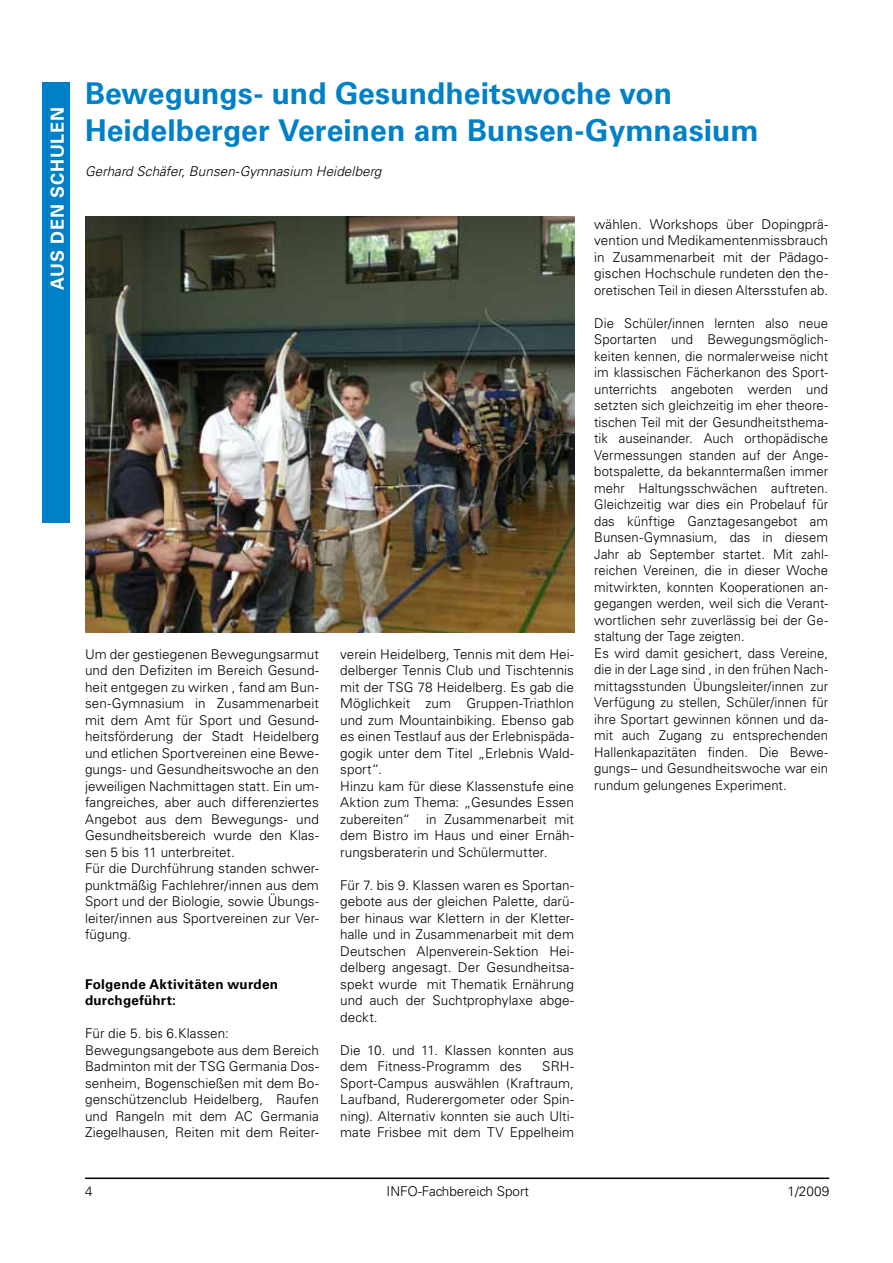
<style>
.page{position:relative;width:893px;height:1263px;background:#fff}
.page>*{position:absolute;margin:0;border:0;box-sizing:border-box;transform-origin:0 0}
.t1{font:700 30px/37.5px "Univers LT Std";letter-spacing:.005em;color:#0081c7}
.t2{font:700 18px "Univers LT Std";letter-spacing:.04em;color:#fff}
.t3{font:300 13.5px/16.5px "Univers LT Std";letter-spacing:.005em;color:#000}
.t4{font:italic 300 13.5px "Univers LT Std";letter-spacing:.005em;color:#000}
.t5{font:700 13.5px/16.5px "Univers LT Std";letter-spacing:.02em;color:#000}
</style>
<div class="page">
<hr style="left:85px;top:1177px;width:744px;height:2px;background:#000">
<div style="left:42px;top:82px;width:28px;height:440px;background:#0081c7"></div>
<img style="left:86px;top:217px;width:488px;height:415px">
<h2 class="t2" style="left:47px;top:290px;width:184px;rotate:-90deg">AUS DEN SCHULEN</h2>
<h1 class="t1" style="left:85px;top:75px;width:675px">Bewegungs- und Gesundheitswoche von<br>Heidelberger Vereinen am Bunsen-Gymnasium</h1>
<p class="t4" style="left:85px;top:163px;width:298px">Gerhard Schäfer, Bunsen-Gymnasium Heidelberg</p>
<p class="t3" style="left:85px;top:646px;width:235px">Um der gestiegenen Bewegungsarmut und den Defiziten im Bereich Gesund&shy;heit entgegen zu wirken , fand am Bun&shy;sen-Gymnasium in Zusammenarbeit mit dem Amt für Sport und Gesund&shy;heitsförderung der Stadt Heidelberg und etlichen Sportvereinen eine Bewe&shy;gungs- und Gesundheitswoche an den jeweiligen Nachmittagen statt. Ein um&shy;fangreiches, aber auch differenziertes Angebot aus dem Bewegungs- und Gesundheitsbereich wurde den Klas&shy;sen 5 bis 11 unterbreitet.<br>Für die Durchführung standen schwer&shy;punktmäßig Fachlehrer/innen aus dem Sport und der Biologie, sowie Übungs&shy;leiter/innen aus Sportvereinen zur Ver&shy;fügung.</p>
<p class="t5" style="left:85px;top:976px;width:195px">Folgende Aktivitäten wurden durchgeführt:</p>
<p class="t3" style="left:85px;top:1025px;width:235px">Für die 5. bis 6.Klassen:<br>Bewegungsangebote aus dem Bereich Badminton mit der TSG Germania Dos&shy;senheim, Bogenschießen mit dem Bo&shy;genschützenclub Heidelberg, Raufen und Rangeln mit dem AC Germania Ziegelhausen, Reiten mit dem Reiter-</p>
<p class="t3" style="left:340px;top:646px;width:235px">verein Heidelberg, Tennis mit dem Hei&shy;delberger Tennis Club und Tischtennis mit der TSG 78 Heidelberg. Es gab die Möglichkeit zum Gruppen-Triathlon und zum Mountainbiking. Ebenso gab es einen Testlauf aus der Erlebnispäda&shy;gogik unter dem Titel „Erlebnis Wald&shy;sport“.<br>Hinzu kam für diese Klassenstufe eine Aktion zum Thema: „Gesundes Essen zubereiten“ in Zusammenarbeit mit dem Bistro im Haus und einer Ernäh&shy;rungsberaterin und Schülermutter.</p>
<p class="t3" style="left:340px;top:877px;width:235px;text-align:justify">Für 7. bis 9. Klassen waren es Sportan&shy;gebote aus der gleichen Palette, darü&shy;ber hinaus war Klettern in der Kletter&shy;halle und in Zusammenarbeit mit dem Deutschen Alpenverein-Sektion Hei&shy;delberg angesagt. Der Gesundheitsa&shy;spekt wurde mit Thematik Ernährung und auch der Suchtprophylaxe abge&shy;deckt.</p>
<p class="t3" style="left:340px;top:1042px;width:235px">Die 10. und 11. Klassen konnten aus dem Fitness-Programm des</p>
<p class="t3" style="left:340px;top:1058px;width:235px;text-align:justify;text-indent:202px">SRH-Sport-Campus auswählen (Kraftraum, Laufband, Ruderergometer oder Spin&shy;ning). Alternativ konnten sie auch Ulti&shy;mate Frisbee mit dem TV Eppelheim</p>
<p class="t3" style="left:594px;top:216px;width:235px;text-align:justify">wählen. Workshops über Dopingprä&shy;vention und Medikamentenmissbrauch in Zusammenarbeit mit der Pädago&shy;gischen Hochschule rundeten den the&shy;oretischen Teil in diesen Altersstufen ab.</p>
<p class="t3" style="left:594px;top:315px;width:235px">Die Schüler/innen lernten also neue Sportarten und Bewegungsmöglich&shy;keiten kennen, die normalerweise nicht im klassischen Fächerkanon des Sport&shy;unterrichts angeboten werden und setzten sich gleichzeitig im eher theore&shy;tischen Teil mit der Gesundheitsthema&shy;tik auseinander. Auch orthopädische Vermessungen standen auf der Ange&shy;botspalette, da bekanntermaßen immer mehr Haltungsschwächen auftreten.<br>Gleichzeitig war dies ein Probelauf für das künftige Ganztagesangebot am Bunsen-Gymnasium, das in diesem Jahr ab September startet. Mit zahl&shy;reichen Vereinen, die in dieser Woche mitwirkten, konnten Kooperationen an&shy;gegangen werden, weil sich die Verant&shy;wortlichen sehr zuverlässig bei der Ge&shy;staltung der Tage zeigten.<br>Es wird damit gesichert, dass Vereine, die in der Lage sind , in den frühen Nach&shy;mittagsstunden Übungsleiter/innen zur Verfügung zu stellen, Schüler/innen für ihre Sportart gewinnen können und da&shy;mit auch Zugang zu entsprechenden Hallenkapazitäten finden. Die Bewe&shy;gungs– und Gesundheitswoche war ein rundum gelungenes Experiment.</p>
<p class="t3" style="left:85px;top:1183px;width:9px">4</p>
<p class="t3" style="left:387px;top:1183px;width:144px">INFO-Fachbereich Sport</p>
<p class="t3" style="left:788px;top:1183px;width:43px">1/2009</p>
</div>
